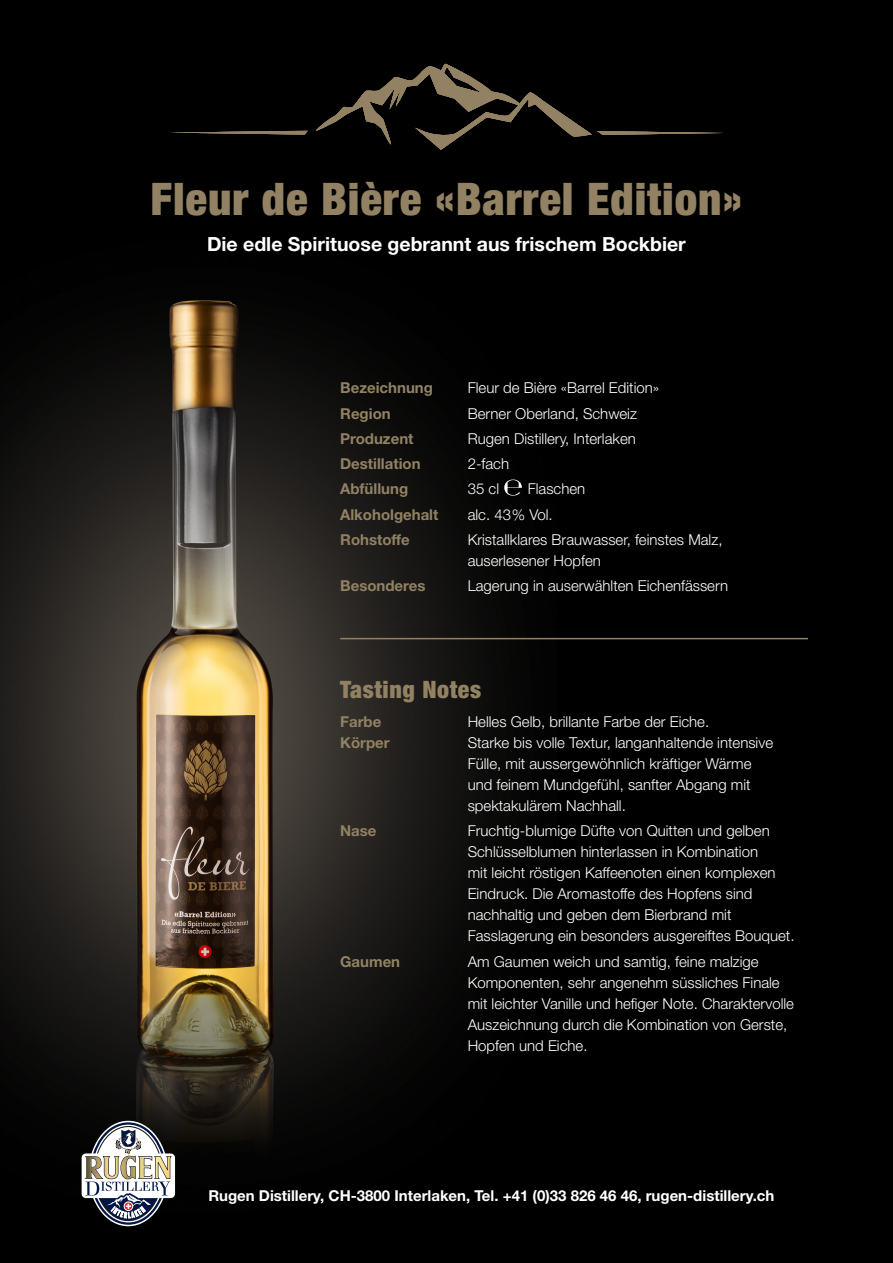
<style>
.page{position:relative;width:893px;height:1263px;background:#fff}
.page>*{position:absolute;margin:0;border:0;box-sizing:border-box;transform-origin:0 0}
.t1{font:900 condensed 45px "Helvetica Neue LT Std";letter-spacing:.02em;color:#928263}
.t2{font:900 condensed 24px "Helvetica Neue LT Std";letter-spacing:.025em;color:#928263}
.t3{font:700 19.5px "Helvetica Neue LT Std";color:#fff}
.t4{font:300 15px/21px "Helvetica Neue LT Std";color:#fff}
.t5{font:700 15px "Helvetica Neue LT Std";color:#928263}
.t6{font:700 15px "Helvetica Neue LT Std";color:#fff}
</style>
<div class="page">
<img style="left:0;top:0;width:893px;height:1263px">
<svg style="left:504px;top:479px;width:18px;height:17px"></svg>
<svg style="left:82px;top:1121px;width:93px;height:105px"></svg>
<hr style="left:340px;top:638px;width:468px;height:1px;background:#928263">
<svg style="left:315px;top:64px;width:409px;height:86px;background:#15130e"></svg>
<svg style="left:169px;top:131px;width:139px;height:4px"></svg>
<h1 class="t1" style="left:150px;top:171px;width:593px">Fleur de Bière «Barrel Edition»</h1>
<h3 class="t3" style="left:207px;top:231px;width:480px">Die edle Spirituose gebrannt aus frischem Bockbier</h3>
<p class="t5" style="left:340px;top:379px;width:94px">Bezeichnung</p>
<p class="t4" style="left:468px;top:377px;width:193px">Fleur de Bière «Barrel Edition»</p>
<p class="t5" style="left:340px;top:404px;width:52px">Region</p>
<p class="t4" style="left:468px;top:402px;width:171px">Berner Oberland, Schweiz</p>
<p class="t5" style="left:340px;top:429px;width:75px">Produzent</p>
<p class="t4" style="left:468px;top:428px;width:170px">Rugen Distillery, Interlaken</p>
<p class="t5" style="left:340px;top:454px;width:82px">Destillation</p>
<p class="t4" style="left:468px;top:453px;width:43px">2-fach</p>
<p class="t5" style="left:340px;top:480px;width:70px">Abfüllung</p>
<p class="t4" style="left:468px;top:478px;width:33px">35 cl</p>
<p class="t4" style="left:528px;top:478px;width:59px">Flaschen</p>
<p class="t5" style="left:340px;top:505px;width:100px">Alkoholgehalt</p>
<p class="t4" style="left:468px;top:503px;width:86px">alc. 43% Vol.</p>
<p class="t5" style="left:340px;top:530px;width:71px">Rohstoffe</p>
<p class="t4" style="left:468px;top:529px;width:256px">Kristallklares Brauwasser, feinstes Malz, auserlesener Hopfen</p>
<p class="t5" style="left:340px;top:577px;width:87px">Besonderes</p>
<p class="t4" style="left:468px;top:575px;width:262px">Lagerung in auserwählten Eichenfässern</p>
<h2 class="t2" style="left:340px;top:674px;width:142px">Tasting Notes</h2>
<p class="t5" style="left:340px;top:712px;width:43px">Farbe</p>
<p class="t4" style="left:468px;top:711px;width:243px">Helles Gelb, brillante Farbe der Eiche.</p>
<p class="t5" style="left:340px;top:733px;width:51px">Körper</p>
<p class="t4" style="left:468px;top:732px;width:307px">Starke bis volle Textur, langanhaltende intensive Fülle, mit aussergewöhnlich kräftiger Wärme und feinem Mundgefühl, sanfter Abgang mit spektakulärem Nachhall.</p>
<p class="t5" style="left:340px;top:822px;width:38px">Nase</p>
<p class="t4" style="left:468px;top:820px;width:328px">Fruchtig-blumige Düfte von Quitten und gelben Schlüsselblumen hinterlassen in Kombination<br>mit leicht röstigen Kaffeenoten einen komplexen Eindruck. Die Aromastoffe des Hopfens sind nachhaltig und geben dem Bierbrand mit Fasslagerung ein besonders ausgereiftes Bouquet.</p>
<p class="t5" style="left:340px;top:952px;width:61px">Gaumen</p>
<p class="t4" style="left:468px;top:950px;width:328px">Am Gaumen weich und samtig, feine malzige Komponenten, sehr angenehm süssliches Finale mit leichter Vanille und hefiger Note. Charaktervolle Auszeichnung durch die Kombination von Gerste, Hopfen und Eiche.</p>
<p class="t6" style="left:208px;top:1187px;width:567px">Rugen Distillery, CH-3800 Interlaken, Tel. +41 (0)33 826 46 46, rugen-distillery.ch</p>
</div>
